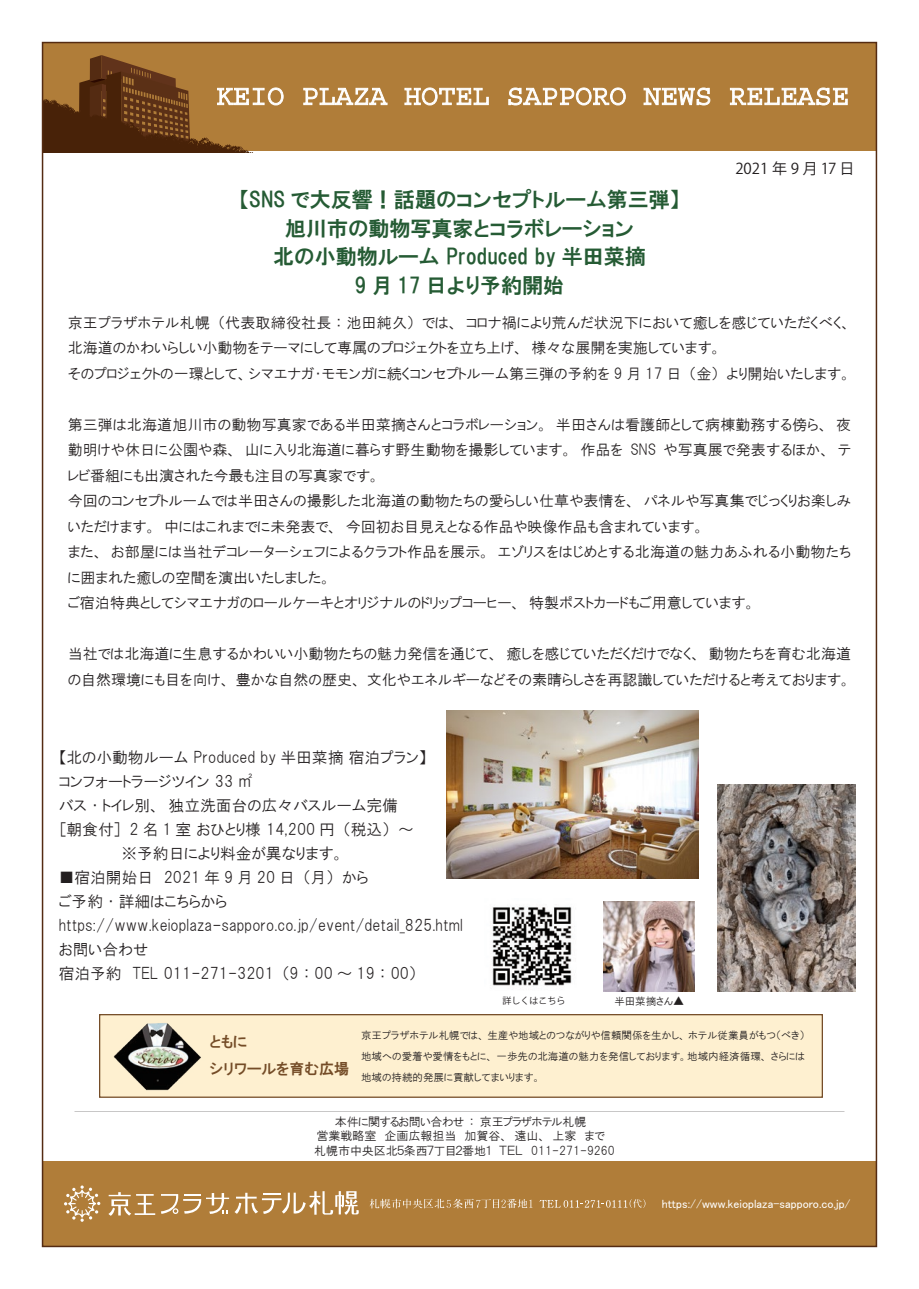
<style>
.page{position:relative;width:919px;height:1289px;background:#fff}
.page>*{position:absolute;margin:0;border:0;box-sizing:border-box;transform-origin:0 0}
.t1{font:21px/28.5px "HGP Gothic E";color:#255b34;text-align:center}
.t2{font:15.75px/24px "HGP Gothic M";color:#231f20}
.t3{font:15px/25.5px "HGP Gothic M";color:#231f20}
.t4{font:15px/27px "HGP Gothic E";color:#744c27}
.t5{font:15px "Koz Go Pr 6 N";color:#231f20}
.t6{font:12px/14.4px "HGP Gothic M";color:#231f20;text-align:center}
.t7{font:12px "MS P Gothic";color:#fff}
.t8{font:10.5px/21px "HGP Gothic M";color:#231f20;text-align:justify}
.t9{font:9px "Koz Go Pr 6 N";color:#231f20}
.s1{font-family:"Koz Go Pr 6 N"}
</style>
<div class="page">
<div style="left:43px;top:43px;width:832px;height:108px;background:#b07d39"></div>
<div style="left:43px;top:1160px;width:833px;height:86px;background:#b07d39"></div>
<svg style="left:64px;top:1185px;width:36px;height:36px"></svg>
<svg style="left:108px;top:1192px;width:47px;height:23px"></svg>
<svg style="left:161px;top:1191px;width:198px;height:23px"></svg>
<svg style="left:369px;top:1198px;width:163px;height:10px"></svg>
<svg style="left:539px;top:1199px;width:106px;height:8px"></svg>
<svg style="left:43px;top:55px;width:240px;height:97px"></svg>
<svg style="left:303px;top:88px;width:84px;height:17px"></svg>
<svg style="left:404px;top:88px;width:84px;height:17px"></svg>
<svg style="left:508px;top:88px;width:117px;height:17px"></svg>
<svg style="left:643px;top:88px;width:67px;height:17px"></svg>
<svg style="left:730px;top:88px;width:117px;height:17px"></svg>
<div style="left:99px;top:1014px;width:723px;height:83px;background:#fef0d0;border:1px solid #744c27"></div>
<img style="left:99px;top:1014px;width:115px;height:84px">
<img style="left:717px;top:784px;width:138px;height:207px">
<img style="left:603px;top:901px;width:91px;height:90px">
<img style="left:492px;top:906px;width:80px;height:81px">
<img style="left:446px;top:710px;width:252px;height:168px">
<h1 class="t1" style="left:239px;top:185px;width:443px">【SNS で大反響！話題のコンセプトルーム第三弾】旭川市の動物写真家とコラボレーション<br>北の小動物ルーム Produced by 半田菜摘<br>9 月 17 日より予約開始</h1>
<p class="t5" style="left:735px;top:160px;width:120px">2021 年 9 月17日</p>
<p class="t3" style="left:68px;top:309px;width:785px">京王プラザホテル札幌（代表取締役社長：池田純久）では、コロナ禍により荒んだ状況下において癒しを感じていただくべく、北海道のかわいらしい小動物をテーマにして専属のプロジェクトを立ち上げ、様々な展開を実施しています。<br>そのプロジェクトの一環として、シマエナガ・モモンガに続くコンセプトルーム第三弾の予約を 9 月 17 日（金）より開始いたします。</p>
<p class="t3" style="left:68px;top:411px;width:785px">第三弾は北海道旭川市の動物写真家である半田菜摘さんとコラボレーション。半田さんは看護師として病棟勤務する傍ら、夜勤明けや休日に公園や森、山に入り北海道に暮らす野生動物を撮影しています。作品を SNS や写真展で発表するほか、テレビ番組にも出演された今最も注目の写真家です。<br>今回のコンセプトルームでは半田さんの撮影した北海道の動物たちの愛らしい仕草や表情を、パネルや写真集でじっくりお楽しみいただけます。中にはこれまでに未発表で、今回初お目見えとなる作品や映像作品も含まれています。<br>また、お部屋には当社デコレーターシェフによるクラフト作品を展示。エゾリスをはじめとする北海道の魅力あふれる小動物たちに囲まれた癒しの空間を演出いたしました。<br>ご宿泊特典としてシマエナガのロールケーキとオリジナルのドリップコーヒー、特製ポストカードもご用意しています。</p>
<p class="t3" style="left:68px;top:641px;width:785px">当社では北海道に生息するかわいい小動物たちの魅力発信を通じて、癒しを感じていただくだけでなく、動物たちを育む北海道の自然環境にも目を向け、豊かな自然の歴史、文化やエネルギーなどその素晴らしさを再認識していただけると考えております。</p>
<p class="t2" style="left:59px;top:745px;width:370px">【北の小動物ルーム Produced by 半田菜摘 宿泊プラン】コンフォートラージツイン 33 ㎡<br>バス・トイレ別、独立洗面台の広々バスルーム完備<br>［朝食付］ 2 名 1 室 おひとり様 14,200 円（税込）～　　　　　　※予約日により料金が異なります。</p>
<p class="t2" style="left:59px;top:865px;width:405px">■宿泊開始日　2021 年 9 月 20 日（月）から<br>ご予約・詳細はこちらからhttps://www.keioplaza-sapporo.co.jp/event/detail_825.htmlお問い合わせ<br>宿泊予約　TEL 011-271-3201 （9 ： 00 ～ 19 ： 00）</p>
<p class="t9" style="left:502px;top:996px;width:64px">詳しくはこちら</p>
<p class="t8" style="left:614px;top:990px;width:71px">半田菜摘さん<span class="s1">▲</span></p>
<p class="t4" style="left:209px;top:1028px;width:141px">ともに<br>シリワールを育む広場</p>
<p class="t8" style="left:361px;top:1024px;width:445px">京王プラザホテル札幌では、生産や地域とのつながりや信頼関係を生かし、ホテル従業員がもつ（べき）地域への愛着や愛情をもとに、一歩先の北海道の魅力を発信しております。地域内経済循環、さらには地域の持続的発展に貢献してまいります。</p>
<p class="t6" style="left:306px;top:1114px;width:310px">本件に関するお問い合わせ　：　京王プラザホテル札幌<br>営業戦略室　企画広報担当　加賀谷、遠山、上家　まで<br>　札幌市中央区北５条西７丁目２番地１ＴＥＬ　011-271-9260</p>
<p class="t7" style="left:661px;top:1197px;width:190px">https://www.keioplaza-sapporo.co.jp/</p>
</div>
